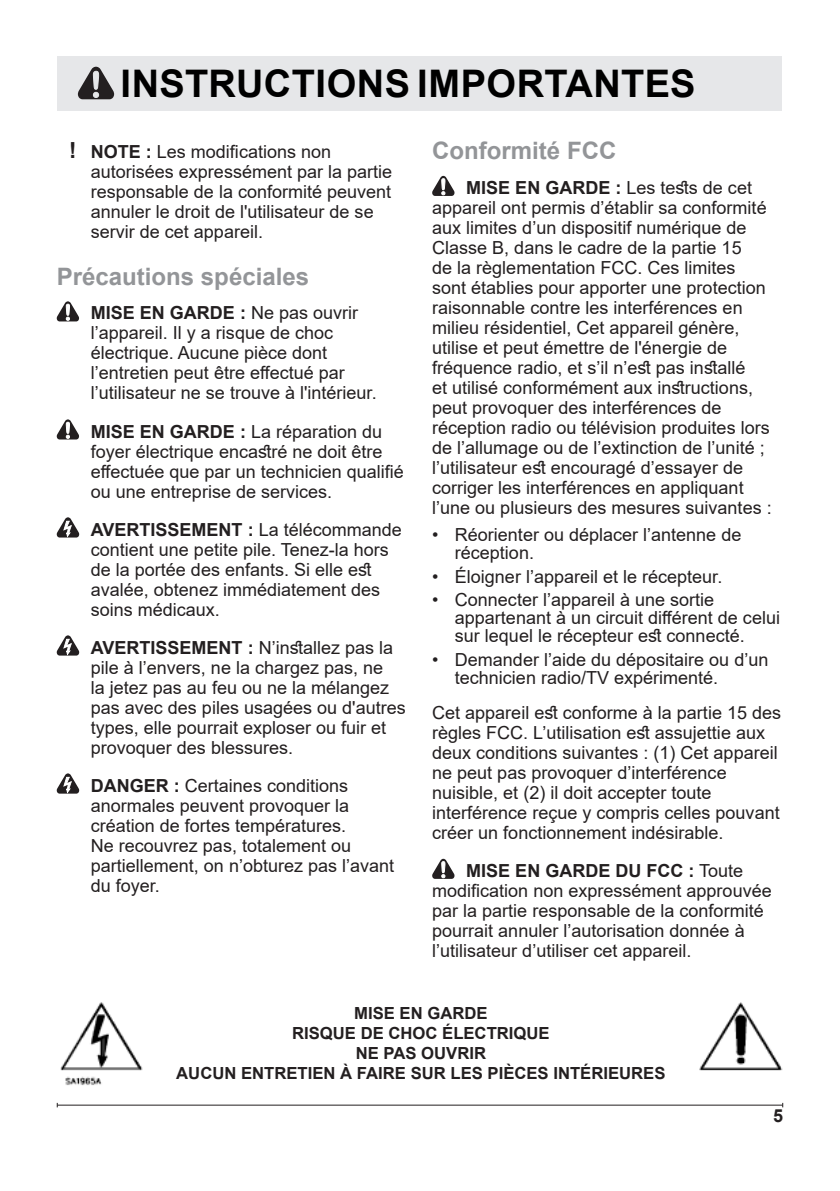
<style>
.page{position:relative;width:840px;height:1191px;background:#fff}
.page>*{position:absolute;margin:0;border:0;box-sizing:border-box;transform-origin:0 0}
.heading_1{font:700 38px "Arial";letter-spacing:.01em;color:#000}
.Body_Text{font:700 24px "Arial";color:#939598}
.heading_2{font:700 24px "Arial";color:#939598}
.Caution{font:18px/20px "Arial";color:#231f20}
.t1{font:700 18px "Arial";color:#231f20}
.TOC_Text{font:700 16.6px "Arial";color:#231f20}
.s1{font-weight:700;font-size:22.2px}
.s2{font-weight:700}
</style>
<div class="page">
<hr style="left:57px;top:1104px;width:725px;height:1px;background:#231f20">
<div style="left:57px;top:57px;width:724px;height:54px;background:#e6e7e9"></div>
<svg style="left:57px;top:301px;width:22px;height:20px"></svg>
<svg style="left:57px;top:419px;width:22px;height:20px"></svg>
<svg style="left:57px;top:517px;width:22px;height:21px"></svg>
<svg style="left:57px;top:635px;width:22px;height:21px"></svg>
<svg style="left:57px;top:773px;width:22px;height:21px"></svg>
<svg style="left:78px;top:66px;width:36px;height:33px"></svg>
<svg style="left:432px;top:175px;width:22px;height:21px"></svg>
<svg style="left:432px;top:858px;width:22px;height:21px"></svg>
<img style="left:60px;top:1002px;width:83px;height:83px">
<img style="left:699px;top:1002px;width:84px;height:69px">
<p class="heading_1" style="left:120px;top:57px;width:576px">INSTRUCTIONS IMPORTANTES</p>
<p class="Caution" style="left:91px;top:141px;width:303px;text-indent:-22px"><span class="s1">!</span> <span class="s2">NOTE :</span> Les modifications non autorisées expressément par la partie responsable de la conformité peuvent annuler le droit de l'utilisateur de se servir de cet appareil.</p>
<p class="Body_Text" style="left:57px;top:259px;width:254px">Précautions spéciales</p>
<p class="Caution" style="left:91px;top:303px;width:287px"><span class="s2">MISE EN GARDE :</span> Ne pas ouvrir l’appareil. Il y a risque de choc électrique. Aucune pièce dont l’entretien peut être effectué par l’utilisateur ne se trouve à l'intérieur.</p>
<p class="Caution" style="left:91px;top:421px;width:314px"><span class="s2">MISE EN GARDE :</span> La réparation du foyer électrique encastré ne doit être effectuée que par un technicien qualifié ou une entreprise de services.</p>
<p class="Caution" style="left:91px;top:519px;width:312px"><span class="s2">AVERTISSEMENT :</span> La télécommande contient une petite pile. Tenez-la hors de la portée des enfants. Si elle est avalée, obtenez immédiatement des soins médicaux.</p>
<p class="Caution" style="left:91px;top:637px;width:316px"><span class="s2">AVERTISSEMENT :</span> N’installez pas la pile à l’envers, ne la chargez pas, ne<br>la jetez pas au feu ou ne la mélangez pas avec des piles usagées ou d'autres types, elle pourrait exploser ou fuir et provoquer des blessures.</p>
<p class="Caution" style="left:91px;top:775px;width:305px"><span class="s2">DANGER :</span> Certaines conditions anormales peuvent provoquer la création de fortes températures.<br>Ne recouvrez pas, totalement ou partiellement, on n’obturez pas l’avant du foyer.</p>
<p class="heading_2" style="left:432px;top:134px;width:185px">Conformité FCC</p>
<p class="Caution" style="left:432px;top:177px;width:341px;text-indent:34px"><span class="s2">MISE EN GARDE :</span> Les tests de cet appareil ont permis d’établir sa conformité aux limites d’un dispositif numérique de Classe B, dans le cadre de la partie 15<br>de la règlementation FCC. Ces limites sont établies pour apporter une protection raisonnable contre les interférences en milieu résidentiel, Cet appareil génère, utilise et peut émettre de l'énergie de fréquence radio, et s’il n’est pas installé<br>et utilisé conformément aux instructions, peut provoquer des interférences de réception radio ou télévision produites lors de l’allumage ou de l’extinction de l’unité ; l’utilisateur est encouragé d’essayer de corriger les interférences en appliquant l’une ou plusieurs des mesures suivantes :</p>
<p class="Caution" style="left:454px;top:525px;width:288px;line-height:18px;text-indent:-23px">• Réorienter ou déplacer l’antenne de réception.</p>
<p class="Caution" style="left:432px;top:566px;width:291px">• Éloigner l’appareil et le récepteur.</p>
<p class="Caution" style="left:454px;top:591px;width:326px;line-height:18px;text-indent:-23px">• Connecter l’appareil à une sortie appartenant à un circuit différent de celui sur lequel le récepteur est connecté.</p>
<p class="Caution" style="left:454px;top:650px;width:315px;line-height:18px;text-indent:-23px">• Demander l’aide du dépositaire ou d’un technicien radio/TV expérimenté.</p>
<p class="Caution" style="left:432px;top:702px;width:350px">Cet appareil est conforme à la partie 15 des règles FCC. L’utilisation est assujettie aux deux conditions suivantes : (1) Cet appareil ne peut pas provoquer d’interférence nuisible, et (2) il doit accepter toute interférence reçue y compris celles pouvant créer un fonctionnement indésirable.</p>
<p class="Caution" style="left:432px;top:860px;width:341px;text-indent:34px"><span class="s2">MISE EN GARDE DU FCC :</span> Toute modification non expressément approuvée par la partie responsable de la conformité pourrait annuler l’autorisation donnée à l’utilisateur d’utiliser cet appareil.</p>
<p class="TOC_Text" style="left:354px;top:1001px;width:135px">MISE EN GARDE</p>
<p class="TOC_Text" style="left:292px;top:1021px;width:259px">RISQUE DE CHOC ÉLECTRIQUE</p>
<p class="TOC_Text" style="left:355px;top:1041px;width:132px">NE PAS OUVRIR</p>
<p class="TOC_Text" style="left:176px;top:1061px;width:490px">AUCUN ENTRETIEN À FAIRE SUR LES PIÈCES INTÉRIEURES</p>
<p class="t1" style="left:772px;top:1103px;width:12px">5</p>
</div>
